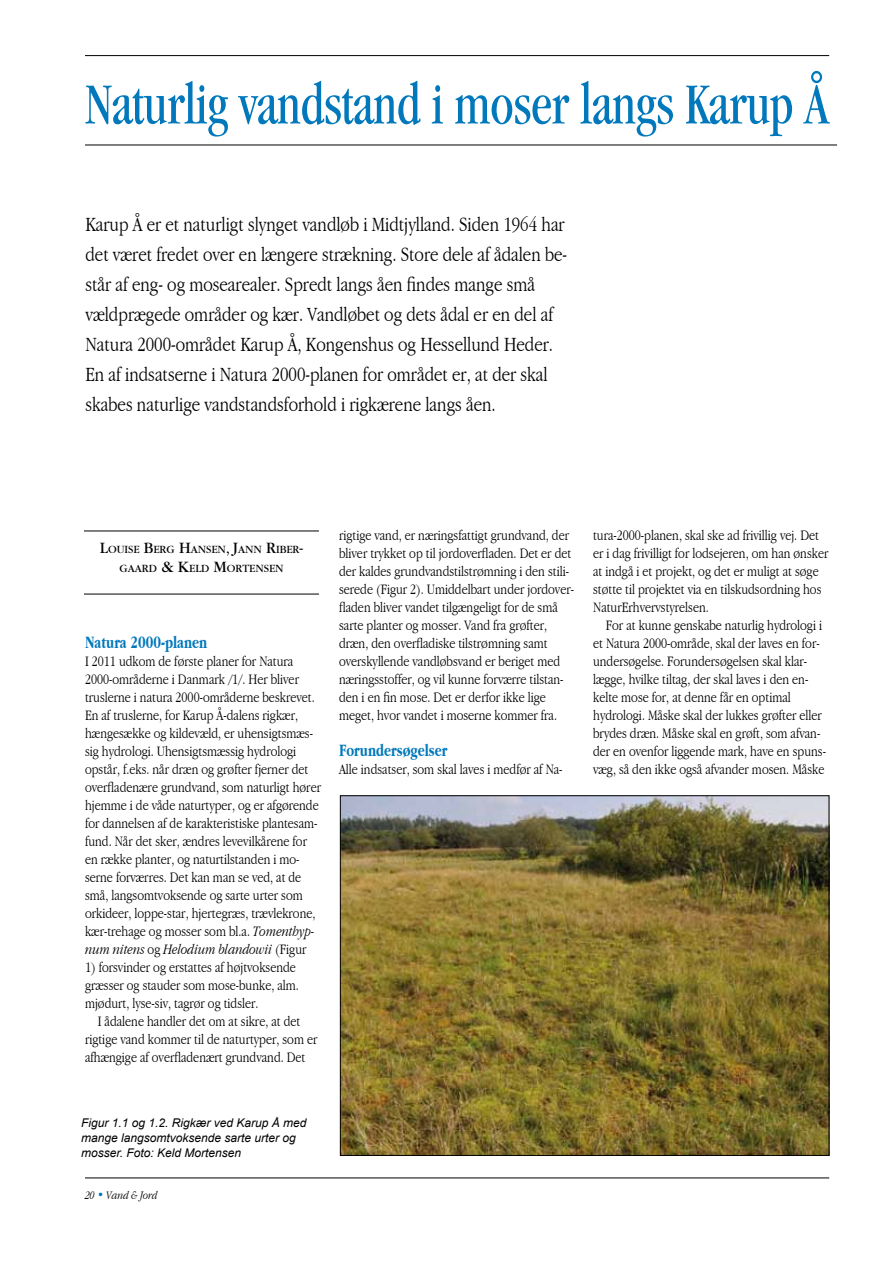
<style>
.page{position:relative;width:893px;height:1263px;background:#fff}
.page>*{position:absolute;margin:0;border:0;box-sizing:border-box;transform-origin:0 0}
.t1{font:condensed 60px "Garamond";letter-spacing:-.01em;color:#0078bb;scale:.9 1}
.t2{font:300 condensed 21px/30px "Garamond";color:#000}
.t3{font:700 condensed 18px "Garamond";color:#0078bb;scale:.9 1}
.t4{font:300 condensed 15px/18px "Garamond";color:#000}
.t5{font:italic 12px/15px "Arial";color:#000}
.t6{font:italic 300 condensed 12px "Garamond";color:#000}
.t7{font:11.55px/19.8px "Garamond";color:#000;text-align:center}
.s1{font-size:16.5px}
.s2{font-style:italic}
.s3{color:#0079bc}
</style>
<div class="page">
<hr style="left:85px;top:1177px;width:744px;height:1px;background:#000">
<svg style="left:104px;top:1177px;width:60px;height:2px"></svg>
<hr style="left:85px;top:55px;width:744px;height:1px;background:#000">
<hr style="left:85px;top:145px;width:752px;height:1px;background:#000">
<hr style="left:84px;top:531px;width:235px;height:1px;background:#000">
<hr style="left:84px;top:594px;width:235px;height:1px;background:#000">
<svg style="left:97px;top:530px;width:209px;height:65px"></svg>
<img style="left:342px;top:797px;width:485px;height:356px">
<h1 class="t1" style="left:85px;top:71px;width:828px">Naturlig vandstand i moser langs Karup Å</h1>
<p class="t2" style="left:85px;top:209px;width:483px">Karup Å er et naturligt slynget vandløb i Midtjylland. Siden 1964 har det været fredet over en længere strækning. Store dele af ådalen be&shy;står af eng- og mosearealer. Spredt langs åen findes mange små vældprægede områder og kær. Vandløbet og dets ådal er en del af Natura 2000-området Karup Å, Kongenshus og Hessellund Heder.<br>En af indsatserne i Natura 2000-planen for området er, at der skal skabes naturlige vandstandsforhold i rigkærene langs åen.</p>
<p class="t7" style="left:100px;top:539px;width:205px"><span class="s1">L</span>OUISE <span class="s1">B</span>ERG <span class="s1">H</span>ANSEN<span class="s1">, J</span>ANN <span class="s1">R</span>IBER<span class="s1">-<br></span>GAARD <span class="s1">&amp; K</span>ELD <span class="s1">M</span>ORTENSEN</p>
<p class="t3" style="left:85px;top:632px;width:137px">Natura 2000-planen</p>
<p class="t4" style="left:85px;top:652px;width:237px">I 2011 udkom de første planer for Natura 2000-områderne i Danmark /1/. Her bliver truslerne i natura 2000-områderne beskrevet.<br>En af truslerne, for Karup Å-dalens rigkær, hængesække og kildevæld, er uhensigtsmæs&shy;sig hydrologi. Uhensigtsmæssig hydrologi opstår, f.eks. når dræn og grøfter fjerner det overfladenære grundvand, som naturligt hører hjemme i de våde naturtyper, og er afgørende for dannelsen af de karakteristiske plantesam&shy;fund. Når det sker, ændres levevilkårene for en række planter, og naturtilstanden i mo&shy;serne forværres. Det kan man se ved, at de små, langsomtvoksende og sarte urter som orkideer, loppe-star, hjertegræs, trævlekrone, kær-trehage og mosser som bl.a. <span class="s2">Tomenthyp&shy;num nitens</span> og <span class="s2">Helodium blandowii</span> (Figur</p>
<p class="t4" style="left:85px;top:958px;width:215px">1) forsvinder og erstattes af højtvoksende græsser og stauder som mose-bunke, alm. mjødurt, lyse-siv, tagrør og tidsler.</p>
<p class="t4" style="left:85px;top:1012px;width:234px;text-indent:13px">I ådalene handler det om at sikre, at det rigtige vand kommer til de naturtyper, som er afhængige af overfladenært grundvand. Det</p>
<p class="t4" style="left:339px;top:526px;width:236px">rigtige vand, er næringsfattigt grundvand, der bliver trykket op til jordoverfladen. Det er det der kaldes grundvandstilstrømning i den stili&shy;serede (Figur 2). Umiddelbart under jordover&shy;fladen bliver vandet tilgængeligt for de små sarte planter og mosser. Vand fra grøfter, dræn, den overfladiske tilstrømning samt overskyllende vandløbsvand er beriget med næringsstoffer, og vil kunne forværre tilstan&shy;den i en fin mose. Det er derfor ikke lige meget, hvor vandet i moserne kommer fra.</p>
<p class="t3" style="left:339px;top:740px;width:122px">Forundersøgelser</p>
<p class="t4" style="left:339px;top:760px;width:224px">Alle indsatser, som skal laves i medfør af Na-</p>
<p class="t4" style="left:593px;top:526px;width:237px">tura-2000-planen, skal ske ad frivillig vej. Det er i dag frivilligt for lodsejeren, om han ønsker at indgå i et projekt, og det er muligt at søge støtte til projektet via en tilskudsordning hos NaturErhvervstyrelsen.</p>
<p class="t4" style="left:593px;top:616px;width:234px;text-indent:13px">For at kunne genskabe naturlig hydrologi i et Natura 2000-område, skal der laves en for&shy;undersøgelse. Forundersøgelsen skal klar&shy;lægge, hvilke tiltag, der skal laves i den en&shy;kelte mose for, at denne får en optimal hydrologi. Måske skal der lukkes grøfter eller brydes dræn. Måske skal en grøft, som afvan&shy;der en ovenfor liggende mark, have en spuns&shy;væg, så den ikke også afvander mosen. Måske</p>
<p class="t5" style="left:81px;top:1115px;width:227px">Figur 1.1 og 1.2. Rigkær ved Karup Å med mange langsomtvoksende sarte urter og mosser. Foto: Keld Mortensen</p>
<p class="t6" style="left:85px;top:1189px;width:74px">20 <span class="s3">•</span> Vand &amp; Jord</p>
</div>
